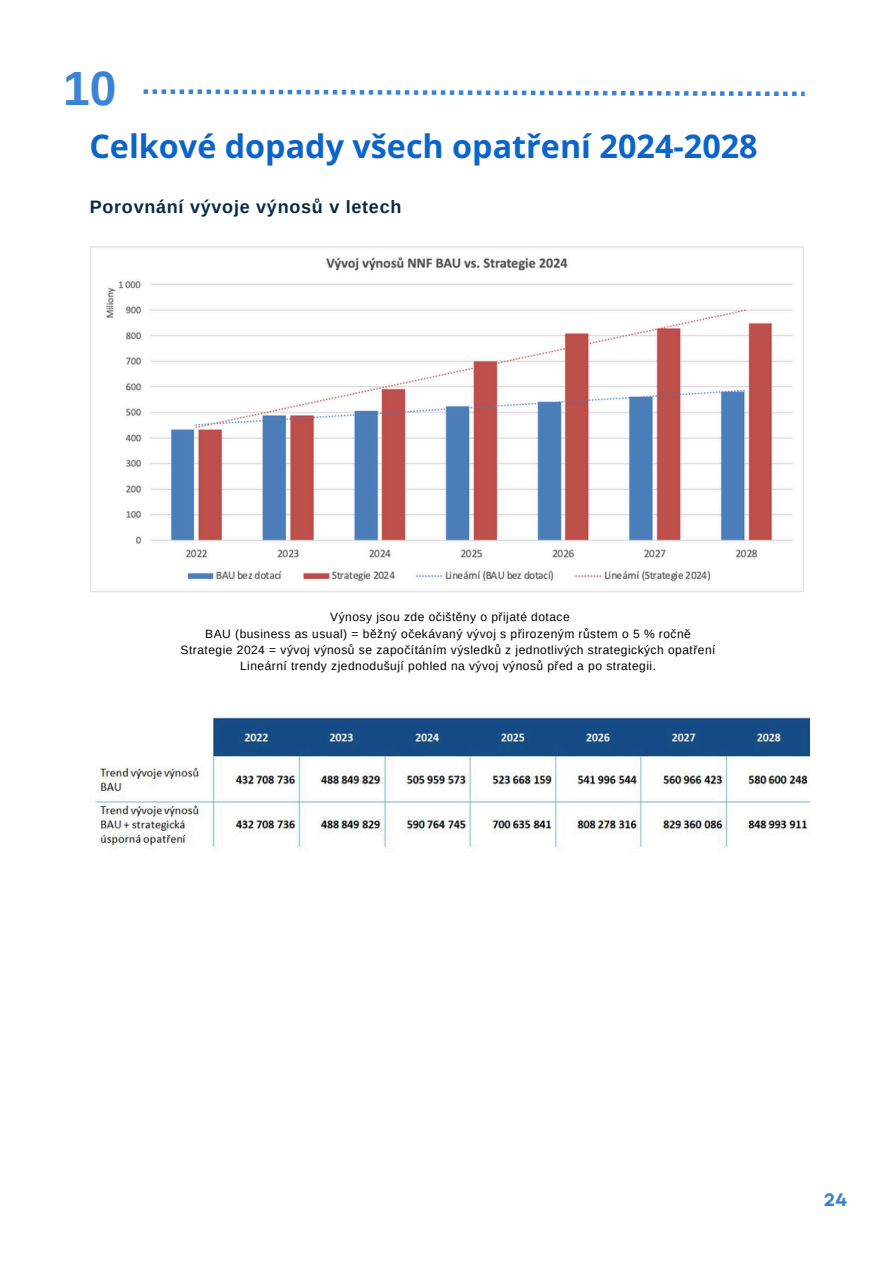
<style>
.page{position:relative;width:894px;height:1264px;background:#fff}
.page>*{position:absolute;margin:0;border:0;box-sizing:border-box;transform-origin:0 0}
.t1{font:700 48px "Arimo";color:#3b83d4}
.t2{font:700 32.25px "Open Sans";color:#0b64ca}
.t3{font:700 18px "Arimo";letter-spacing:.04em;color:#072a44}
.t4{font:700 18px "Garet";color:#3b83d4}
.t5{font:12px "Arimo";letter-spacing:.04em;color:#000}
</style>
<div class="page">
<img style="left:90px;top:247px;width:714px;height:345px">
<img style="left:95px;top:717px;width:714px;height:131px">
<svg style="left:143px;top:89px;width:661px;height:7px"></svg>
<p class="t1" style="left:63px;top:61px;width:55px">10</p>
<p class="t2" style="left:89px;top:123px;width:669px">Celkové dopady všech opatření 2024-2028</p>
<p class="t3" style="left:90px;top:196px;width:313px">Porovnání vývoje výnosů v letech</p>
<h1 class="t5" style="left:330px;top:610px;width:241px">Výnosy jsou zde očištěny o přijaté dotace</h1>
<h2 class="t5" style="left:205px;top:626px;width:487px">BAU (business as usual) = běžný očekávaný vývoj s přirozeným růstem o 5 % ročně</h2>
<p class="t5" style="left:180px;top:642px;width:536px">Strategie 2024 = vývoj výnosů se započítáním výsledků z jednotlivých strategických opatření</p>
<p class="t5" style="left:240px;top:658px;width:417px">Lineární trendy zjednodušují pohled na vývoj výnosů před a po strategii.</p>
<p class="t4" style="left:823px;top:1186px;width:25px">24</p>
</div>
